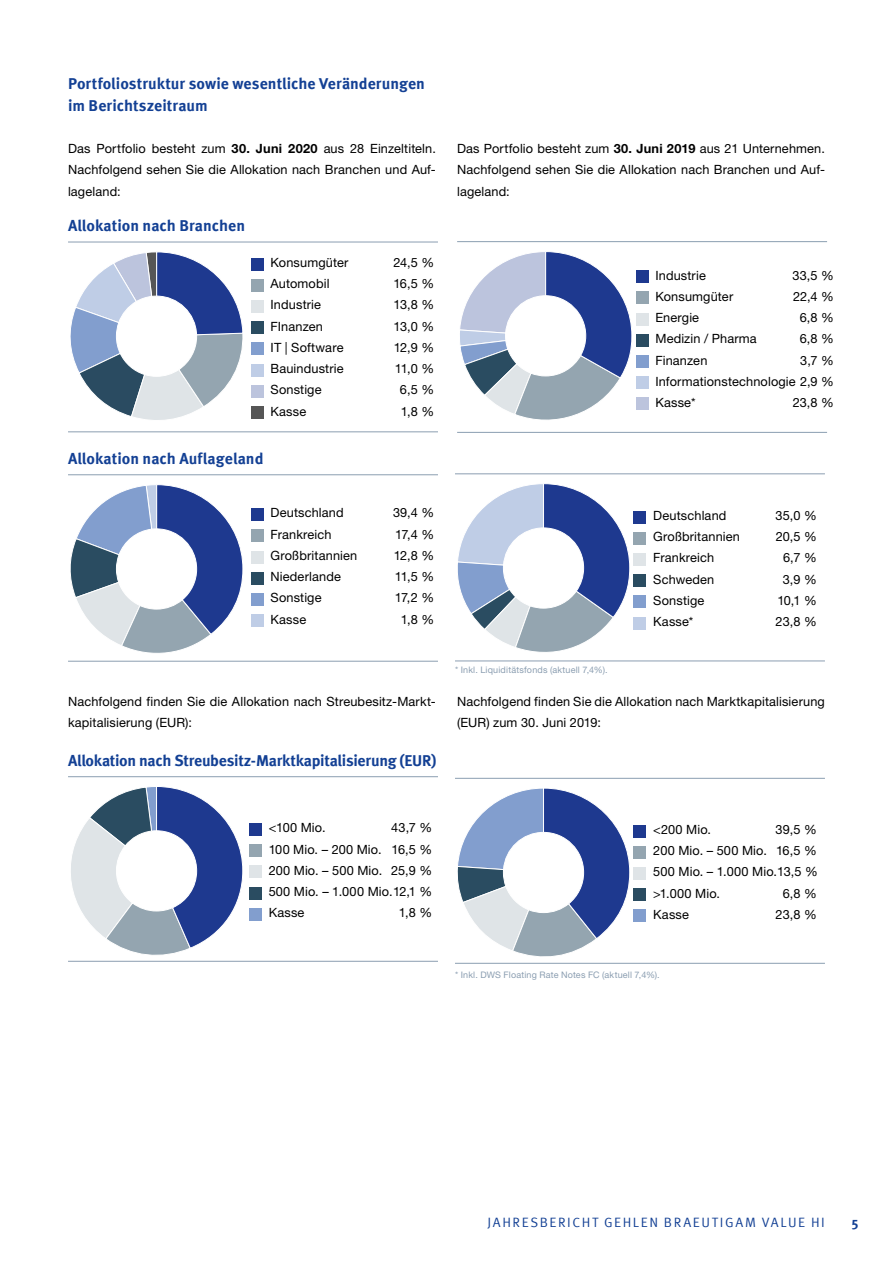
<style>
.page{position:relative;width:893px;height:1263px;background:#fff}
.page>*{position:absolute;margin:0;border:0;box-sizing:border-box;transform-origin:0 0}
.t1{font:700 15.75px/21.3px "Meta Offc Pro";color:#134094}
.t2{font:700 15.75px "Meta Offc Pro";letter-spacing:-.02em;color:#134094}
.t3{font:13.5px "Meta Offc Pro Norm";letter-spacing:.115em;color:#134094}
.t4{font:700 13.5px "Meta Offc Pro";color:#134094}
.t5{font:12.75px/21.3px "Helvetica Neue LTW1 G";letter-spacing:.01em;color:#000;text-align:justify}
.t6{font:9px "Helvetica Neue LTW1 G";letter-spacing:.02em;color:#8b9eb1}
.s1{font-weight:700}
</style>
<div class="page">
<svg style="left:70px;top:252px;width:173px;height:168px"></svg>
<hr style="left:68px;top:242px;width:370px;height:1px;background:#8b9eb1">
<hr style="left:68px;top:431px;width:370px;height:1px;background:#8b9eb1">
<div style="left:251px;top:258px;width:13px;height:12px;background:#1e398f"></div>
<div style="left:251px;top:279px;width:13px;height:13px;background:#94a5b0"></div>
<div style="left:251px;top:300px;width:13px;height:13px;background:#dfe4e7"></div>
<div style="left:251px;top:321px;width:13px;height:13px;background:#2a4c61"></div>
<div style="left:251px;top:342px;width:13px;height:13px;background:#829ece"></div>
<div style="left:251px;top:364px;width:13px;height:12px;background:#bfcde6"></div>
<div style="left:251px;top:385px;width:13px;height:13px;background:#bcc4dd"></div>
<div style="left:251px;top:406px;width:13px;height:13px;background:#565656"></div>
<svg style="left:71px;top:786px;width:172px;height:169px"></svg>
<hr style="left:68px;top:776px;width:370px;height:1px;background:#8b9eb1">
<hr style="left:68px;top:961px;width:370px;height:1px;background:#8b9eb1">
<div style="left:249px;top:823px;width:13px;height:13px;background:#1e398f"></div>
<div style="left:249px;top:844px;width:13px;height:13px;background:#94a5b0"></div>
<div style="left:249px;top:865px;width:13px;height:13px;background:#dfe4e7"></div>
<div style="left:249px;top:887px;width:13px;height:12px;background:#2a4c61"></div>
<div style="left:249px;top:908px;width:13px;height:13px;background:#829ece"></div>
<hr style="left:68px;top:661px;width:370px;height:1px;background:#8b9eb1">
<hr style="left:68px;top:474px;width:370px;height:1px;background:#8b9eb1">
<div style="left:251px;top:508px;width:13px;height:13px;background:#1e398f"></div>
<div style="left:251px;top:529px;width:13px;height:13px;background:#94a5b0"></div>
<div style="left:251px;top:551px;width:13px;height:12px;background:#dfe4e7"></div>
<div style="left:251px;top:572px;width:13px;height:13px;background:#2a4c61"></div>
<div style="left:251px;top:593px;width:13px;height:13px;background:#829ece"></div>
<div style="left:251px;top:614px;width:13px;height:13px;background:#bfcde6"></div>
<svg style="left:70px;top:484px;width:173px;height:169px"></svg>
<svg style="left:460px;top:251px;width:172px;height:169px"></svg>
<hr style="left:457px;top:241px;width:370px;height:1px;background:#8b9eb1">
<hr style="left:457px;top:432px;width:370px;height:1px;background:#8b9eb1">
<div style="left:636px;top:270px;width:12px;height:13px;background:#1e398f"></div>
<div style="left:636px;top:292px;width:12px;height:12px;background:#94a5b0"></div>
<div style="left:636px;top:313px;width:12px;height:13px;background:#dfe4e7"></div>
<div style="left:636px;top:334px;width:12px;height:13px;background:#2a4c61"></div>
<div style="left:636px;top:355px;width:12px;height:13px;background:#829ece"></div>
<div style="left:636px;top:376px;width:12px;height:13px;background:#bfcde6"></div>
<div style="left:636px;top:398px;width:12px;height:12px;background:#bcc4dd"></div>
<svg style="left:457px;top:788px;width:173px;height:169px"></svg>
<hr style="left:455px;top:778px;width:370px;height:1px;background:#8b9eb1">
<hr style="left:455px;top:963px;width:370px;height:1px;background:#8b9eb1">
<div style="left:634px;top:825px;width:12px;height:12px;background:#1e398f"></div>
<div style="left:634px;top:846px;width:12px;height:13px;background:#94a5b0"></div>
<div style="left:634px;top:867px;width:12px;height:13px;background:#dfe4e7"></div>
<div style="left:634px;top:888px;width:12px;height:13px;background:#2a4c61"></div>
<div style="left:634px;top:909px;width:12px;height:13px;background:#829ece"></div>
<svg style="left:457px;top:483px;width:173px;height:169px"></svg>
<hr style="left:455px;top:473px;width:370px;height:1px;background:#8b9eb1">
<hr style="left:455px;top:660px;width:370px;height:1px;background:#8b9eb1">
<div style="left:634px;top:511px;width:12px;height:12px;background:#1e398f"></div>
<div style="left:634px;top:532px;width:12px;height:13px;background:#94a5b0"></div>
<div style="left:634px;top:553px;width:12px;height:13px;background:#dfe4e7"></div>
<div style="left:634px;top:574px;width:12px;height:13px;background:#2a4c61"></div>
<div style="left:634px;top:595px;width:12px;height:13px;background:#829ece"></div>
<div style="left:634px;top:617px;width:12px;height:12px;background:#bfcde6"></div>
<p class="t1" style="left:68px;top:72px;width:358px">Portfoliostruktur sowie wesentliche Veränderungen im Berichtszeitraum</p>
<p class="t5" style="left:68px;top:138px;width:369px">Das Portfolio besteht zum <span class="s1">30. Juni 2020</span> aus 28 Einzeltiteln.<br>Nachfolgend sehen Sie die Allokation nach Branchen und Auf&shy;lageland:</p>
<p class="t1" style="left:68px;top:214px;width:179px">Allokation nach Branchen</p>
<p class="t5" style="left:271px;top:252px;width:79px">Konsumgüter</p>
<p class="t5" style="left:393px;top:252px;width:42px">24,5 %</p>
<p class="t5" style="left:271px;top:273px;width:60px">Automobil</p>
<p class="t5" style="left:393px;top:273px;width:42px">16,5 %</p>
<p class="t5" style="left:271px;top:294px;width:52px">Industrie</p>
<p class="t5" style="left:393px;top:294px;width:42px">13,8 %</p>
<p class="t5" style="left:271px;top:315px;width:54px">FInanzen</p>
<p class="t5" style="left:394px;top:315px;width:42px">13,0 %</p>
<p class="t5" style="left:271px;top:337px;width:74px">IT | Software</p>
<p class="t5" style="left:394px;top:337px;width:42px">12,9 %</p>
<p class="t5" style="left:271px;top:358px;width:75px">Bauindustrie</p>
<p class="t5" style="left:395px;top:358px;width:41px">11,0 %</p>
<p class="t5" style="left:271px;top:379px;width:53px">Sonstige</p>
<p class="t5" style="left:400px;top:379px;width:36px">6,5 %</p>
<p class="t5" style="left:271px;top:400px;width:37px">Kasse</p>
<p class="t5" style="left:401px;top:400px;width:35px">1,8 %</p>
<p class="t1" style="left:68px;top:447px;width:197px">Allokation nach Auflageland</p>
<p class="t5" style="left:271px;top:502px;width:75px">Deutschland</p>
<p class="t5" style="left:393px;top:502px;width:43px">39,4 %</p>
<p class="t5" style="left:271px;top:523px;width:63px">Frankreich</p>
<p class="t5" style="left:395px;top:523px;width:40px">17,4 %</p>
<p class="t5" style="left:271px;top:545px;width:88px">Großbritannien</p>
<p class="t5" style="left:394px;top:545px;width:42px">12,8 %</p>
<p class="t5" style="left:271px;top:566px;width:72px">Niederlande</p>
<p class="t5" style="left:395px;top:566px;width:41px">11,5 %</p>
<p class="t5" style="left:271px;top:587px;width:53px">Sonstige</p>
<p class="t5" style="left:395px;top:587px;width:41px">17,2 %</p>
<p class="t5" style="left:271px;top:608px;width:37px">Kasse</p>
<p class="t5" style="left:401px;top:608px;width:35px">1,8 %</p>
<p class="t5" style="left:68px;top:691px;width:369px">Nachfolgend finden Sie die Allokation nach Streubesitz-Markt&shy;kapitalisierung (EUR):</p>
<p class="t2" style="left:68px;top:748px;width:370px">Allokation nach Streubesitz-Marktkapitalisierung (EUR)</p>
<p class="t5" style="left:457px;top:138px;width:369px">Das Portfolio besteht zum <span class="s1">30. Juni 2019</span> aus 21 Unternehmen.<br>Nachfolgend sehen Sie die Allokation nach Branchen und Auf&shy;lageland:</p>
<p class="t5" style="left:655px;top:264px;width:52px">Industrie</p>
<p class="t5" style="left:792px;top:264px;width:43px">33,5 %</p>
<p class="t5" style="left:655px;top:285px;width:79px">Konsumgüter</p>
<p class="t5" style="left:793px;top:285px;width:42px">22,4 %</p>
<p class="t5" style="left:655px;top:307px;width:45px">Energie</p>
<p class="t5" style="left:800px;top:307px;width:36px">6,8 %</p>
<p class="t5" style="left:655px;top:328px;width:103px">Medizin / Pharma</p>
<p class="t5" style="left:800px;top:328px;width:36px">6,8 %</p>
<p class="t5" style="left:655px;top:349px;width:53px">Finanzen</p>
<p class="t5" style="left:655px;top:349px;width:180px;text-indent:145px">3,7 % Informationstechnologie 2,9 % Kasse*</p>
<p class="t5" style="left:793px;top:392px;width:43px">23,8 %</p>
<p class="t6" style="left:455px;top:665px;width:154px">* Inkl. Liquiditätsfonds (aktuell 7,4%).</p>
<p class="t5" style="left:653px;top:504px;width:75px">Deutschland</p>
<p class="t5" style="left:776px;top:504px;width:43px">35,0 %</p>
<p class="t5" style="left:653px;top:526px;width:88px">Großbritannien</p>
<p class="t5" style="left:776px;top:526px;width:43px">20,5 %</p>
<p class="t5" style="left:653px;top:547px;width:63px">Frankreich</p>
<p class="t5" style="left:783px;top:547px;width:35px">6,7 %</p>
<p class="t5" style="left:653px;top:568px;width:63px">Schweden</p>
<p class="t5" style="left:783px;top:568px;width:36px">3,9 %</p>
<p class="t5" style="left:653px;top:589px;width:53px">Sonstige</p>
<p class="t5" style="left:777px;top:589px;width:41px">10,1 %</p>
<p class="t5" style="left:653px;top:611px;width:42px">Kasse*</p>
<p class="t5" style="left:776px;top:611px;width:43px">23,8 %</p>
<p class="t5" style="left:457px;top:691px;width:369px">Nachfolgend finden Sie die Allokation nach Marktkapitalisierung (EUR) zum 30. Juni 2019:</p>
<p class="t5" style="left:269px;top:817px;width:165px;text-indent:123px">43,7 % 100 Mio. – 200 Mio. 16,5 % 200 Mio. – 500 Mio. 25,9 % 500 Mio. – 1.000 Mio.12,1 % Kasse</p>
<p class="t5" style="left:269px;top:817px;width:58px">&lt;100 Mio.</p>
<p class="t5" style="left:399px;top:902px;width:35px">1,8 %</p>
<p class="t5" style="left:653px;top:818px;width:166px;text-indent:122px">39,5 % 200 Mio. – 500 Mio. 16,5 % 500 Mio. – 1.000 Mio.13,5 % &gt;1.000 Mio.</p>
<p class="t5" style="left:653px;top:818px;width:59px">&lt;200 Mio.</p>
<p class="t5" style="left:783px;top:882px;width:36px">6,8 %</p>
<p class="t5" style="left:653px;top:903px;width:37px">Kasse</p>
<p class="t5" style="left:776px;top:903px;width:43px">23,8 %</p>
<p class="t6" style="left:455px;top:969px;width:206px">* Inkl. DWS Floating Rate Notes FC (aktuell 7,4%).</p>
<p class="t3" style="left:487px;top:1211px;width:196px">JAHRESBERICHT GEH LEN BRAE</p>
<p class="t3" style="left:701px;top:1211px;width:19px">UTIGA</p>
<p class="t3" style="left:745px;top:1211px;width:81px">M VALUE HI</p>
<p class="t4" style="left:851px;top:1214px;width:9px">5</p>
</div>
